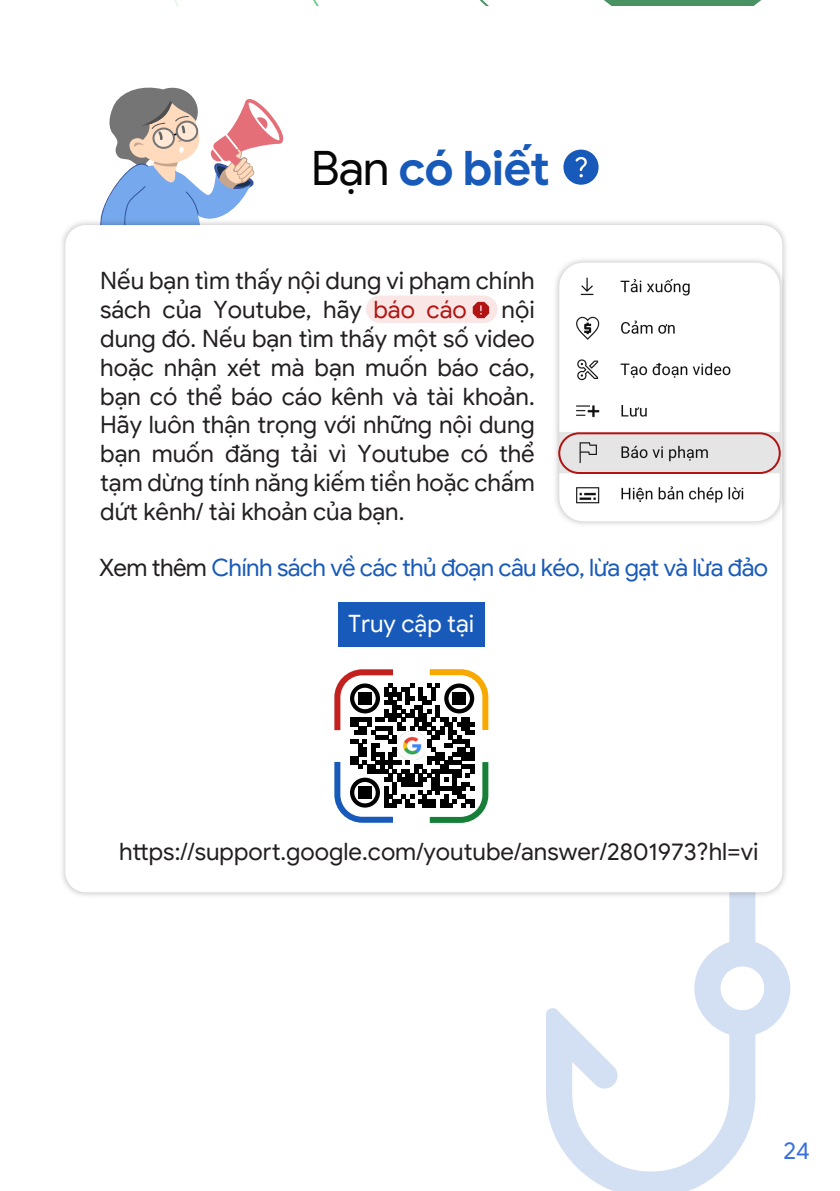
<style>
.page{position:relative;width:840px;height:1191px;background:#fff}
.page>*{position:absolute;margin:0;border:0;box-sizing:border-box;transform-origin:0 0}
.t1{font:700 47.6px "Google Sans";letter-spacing:-.025em;color:#185aba}
.t2{font:24px/28.8px "Google Sans";color:#231f20}
.t3{font:24px "Google Sans";letter-spacing:-.025em;color:#185aba}
.t4{font:24px "Google Sans";color:#fff}
.t5{font:24px "Google Sans";color:#3870de}
.s1{font-weight:400;color:#070707}
.s2{color:#b11412}
.s3{color:#231f20}
</style>
<div class="page">
<svg style="left:546px;top:901px;width:243px;height:290px"></svg>
<svg style="left:101px;top:87px;width:182px;height:129px"></svg>
<img style="left:62px;top:216px;width:724px;height:685px">
<div style="left:65px;top:225px;width:717px;height:667px;background:#fff;border-radius:20px"></div>
<svg style="left:563px;top:150px;width:35px;height:35px"></svg>
<div style="left:366px;top:295px;width:131px;height:28px;background:#fae6e4;border-radius:14px"></div>
<svg style="left:472px;top:302px;width:17px;height:16px"></svg>
<img style="left:555px;top:246px;width:231px;height:288px">
<img style="left:559px;top:263px;width:220px;height:258px">
<div style="left:558px;top:432px;width:222px;height:42px;border:2px solid #b11412;border-radius:20px"></div>
<svg style="left:334px;top:669px;width:155px;height:154px"></svg>
<img style="left:398px;top:731px;width:28px;height:28px">
<div style="left:337px;top:602px;width:147px;height:45px;background:#185aba"></div>
<svg style="left:174px;top:0;width:588px;height:5px"></svg>
<h1 class="t1" style="left:311px;top:137px;width:240px"><span class="s1">Bạn</span> có biết</h1>
<p class="t2" style="left:100px;top:266px;width:436px">Nếu bạn tìm thấy nội dung vi phạm chính sách của Youtube, hãy <span class="s2">báo cáo</span></p>
<p class="t2" style="left:100px;top:295px;width:436px;text-align:justify;text-indent:401px">nội dung đó. Nếu bạn tìm thấy một số video hoặc nhận xét mà bạn muốn báo cáo, bạn có thể báo cáo kênh và tài khoản.<br>Hãy luôn thận trọng với những nội dung bạn muốn đăng tải vì Youtube có thể tạm dừng tính năng kiếm tiền hoặc chấm dứt kênh/ tài khoản của bạn.</p>
<p class="t3" style="left:99px;top:551px;width:670px"><span class="s3">Xem thêm</span> Chính sách về các thủ đoạn câu kéo, lừa gạt và lừa đảo</p>
<p class="t4" style="left:348px;top:608px;width:127px">Truy cập tại</p>
<p class="t2" style="left:119px;top:837px;width:640px">https://support.google.com/youtube/answer/2801973?hl=vi</p>
<p class="t5" style="left:782px;top:1135px;width:28px">24</p>
</div>
